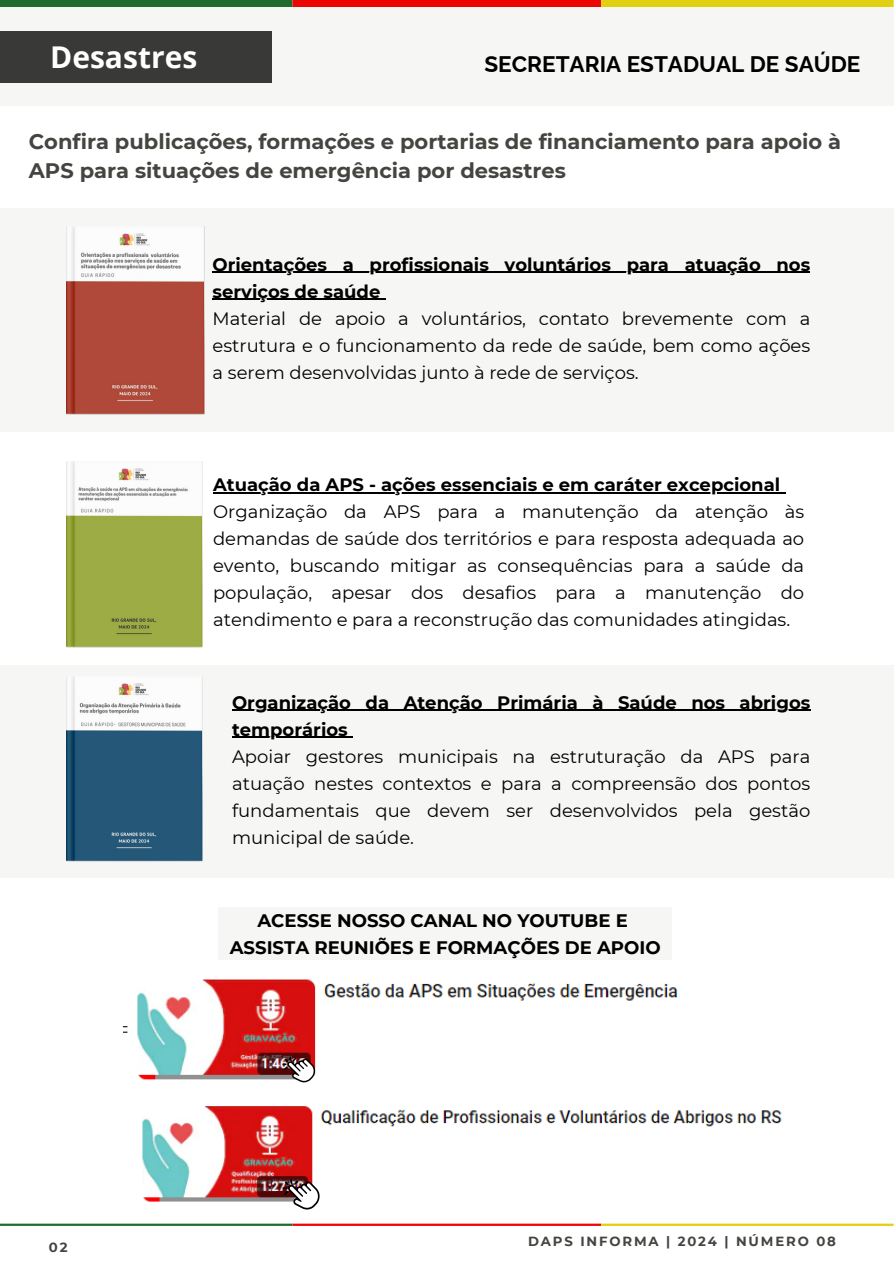
<style>
.page{position:relative;width:894px;height:1264px;background:#fff}
.page>*{position:absolute;margin:0;border:0;box-sizing:border-box;transform-origin:0 0}
.t1{font:700 30px "Open Sans";color:#fff}
.t2{font:700 22.5px "Raleway";color:#000}
.t3{font:700 21px/29.2px "Montserrat";color:#444440}
.t4{font:700 18.15px/27.2px "Montserrat";color:#000;text-align:center}
.t5{font:18px/27px "Montserrat";color:#000}
.t6{font:700 18px "Montserrat";color:#000}
.t7{font:700 13.2px "Montserrat";letter-spacing:.14em;color:#444440}
.s1{font-weight:700}
</style>
<div class="page">
<div style="left:0;top:0;width:292px;height:8px;background:#216b2e"></div>
<div style="left:292px;top:0;width:309px;height:8px;background:#eb0503"></div>
<div style="left:601px;top:0;width:292px;height:8px;background:#e1cf11"></div>
<hr style="left:0;top:1223px;width:292px;height:2px;background:#216b2e">
<hr style="left:292px;top:1223px;width:309px;height:2px;background:#eb0503">
<hr style="left:601px;top:1223px;width:292px;height:2px;background:#e1cf11">
<div style="left:0;top:8px;width:893px;height:98px;background:#f6f6f4"></div>
<div style="left:0;top:31px;width:271px;height:52px;background:#393938"></div>
<div style="left:0;top:665px;width:893px;height:213px;background:#f6f6f4"></div>
<img style="left:66px;top:462px;width:137px;height:185px">
<img style="left:66px;top:677px;width:136px;height:184px">
<div style="left:0;top:208px;width:893px;height:224px;background:#f6f6f4"></div>
<img style="left:66px;top:226px;width:139px;height:188px">
<div style="left:218px;top:907px;width:454px;height:52px;background:#f6f6f4"></div>
<img style="left:124px;top:979px;width:554px;height:104px">
<div style="left:320px;top:1012px;width:573px;height:63px;background:#fff"></div>
<img style="left:142px;top:1106px;width:640px;height:96px">
<div style="left:320px;top:1136px;width:573px;height:63px;background:#fff"></div>
<svg style="left:282px;top:1056px;width:33px;height:26px"></svg>
<hr style="left:213px;top:492px;width:567px;height:1px;background:#000">
<hr style="left:232px;top:710px;width:578px;height:1px;background:#000">
<hr style="left:232px;top:737px;width:116px;height:1px;background:#000">
<hr style="left:212px;top:272px;width:598px;height:1px;background:#000">
<hr style="left:212px;top:299px;width:168px;height:1px;background:#000">
<svg style="left:282px;top:1179px;width:37px;height:30px"></svg>
<p class="t1" style="left:50px;top:36px;width:149px">Desastres</p>
<p class="t2" style="left:484px;top:51px;width:377px">SECRETARIA ESTADUAL DE SAÚDE</p>
<h5 class="t3" style="left:29px;top:127px;width:813px">Confira publicações, formações e portarias de financiamento para apoio à<br>APS para situações de emergência por desastres</h5>
<p class="t6" style="left:212px;top:253px;width:599px">Orientações a profissionais voluntários para atuação nos</p>
<p class="t5" style="left:212px;top:278px;width:599px"><span class="s1">serviços de saúde<br></span>Material de apoio a voluntários, contato brevemente com a estrutura e o funcionamento da rede de saúde, bem como ações a serem desenvolvidas junto à rede de serviços.</p>
<p class="t5" style="left:213px;top:471px;width:592px"><span class="s1">Atuação da APS - ações essenciais e em caráter excepcional </span>Organização da APS para a manutenção da atenção às demandas de saúde dos territórios e para resposta adequada ao evento, buscando mitigar as consequências para a saúde da população, apesar dos desafios para a manutenção do atendimento e para a reconstrução das comunidades atingidas.</p>
<h5 class="t6" style="left:232px;top:691px;width:579px">Organização da Atenção Primária à Saúde nos abrigos</h5>
<h4 class="t5" style="left:232px;top:715px;width:579px"><span class="s1">temporários<br></span>Apoiar gestores municipais na estruturação da APS para atuação nestes contextos e para a compreensão dos pontos fundamentais que devem ser desenvolvidos pela gestão municipal de saúde.</h4>
<h5 class="t7" style="left:49px;top:1239px;width:20px">02</h5>
<p class="t4" style="left:230px;top:906px;width:432px">ACESSE NOSSO CANAL NO YOUTUBE E<br>ASSISTA REUNIÕES E FORMAÇÕES DE APOIO</p>
<h3 class="t7" style="left:528px;top:1232px;width:309px">DAPS INFORMA | 2024 | NÚMERO 08</h3>
</div>
